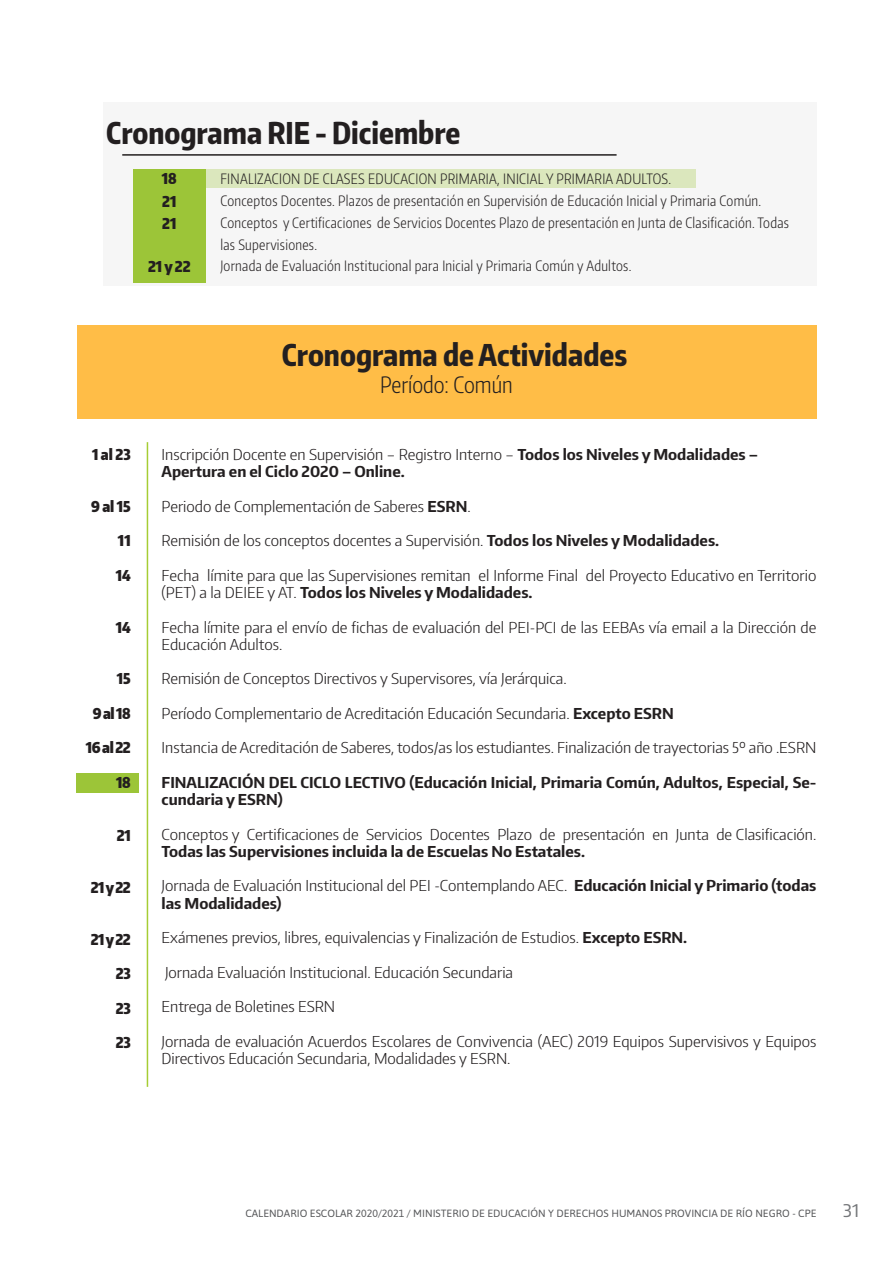
<style>
.page{position:relative;width:893px;height:1263px;background:#fff}
.page>*{position:absolute;margin:0;border:0;box-sizing:border-box;transform-origin:0 0}
.t1{font:800 30px "Encode Sans Compressed";color:#231f20}
.t2{font:300 22.5px "Encode Sans Compressed";color:#231f20}
.t3{font:17.55px "Encode Sans";color:#76787b}
.t4{font:300 15px/17.2px "Encode Sans Compressed";color:#231f20;scale:1.16 1}
.t5{font:700 15px/17.2px "Encode Sans Compressed";color:#231f20;scale:1.16 1}
.t6{font:900 15px/22.5px "Encode Sans Compressed";letter-spacing:-.03em;color:#231f20;text-align:justify}
.t7{font:300 14.25px/21.8px "Encode Sans Compressed";letter-spacing:.02em;color:#231f20}
.t8{font:10.5px "Asap";color:#57585a}
.s1{font-weight:300}
.s2{font-weight:700}
</style>
<div class="page">
<div style="left:77px;top:773px;width:62px;height:20px;background:#9cc538"></div>
<div style="left:77px;top:325px;width:739px;height:94px;background:#ffbd47"></div>
<hr style="left:147px;top:442px;width:1px;height:645px;background:#a6cd34">
<div style="left:103px;top:102px;width:713px;height:184px;background:#f6f6f6"></div>
<div style="left:162px;top:169px;width:534px;height:19px;background:#dbe7bd"></div>
<div style="left:133px;top:169px;width:73px;height:114px;background:#9cc538"></div>
<hr style="left:122px;top:154px;width:495px;height:2px;background:#231f20">
<h1 class="t1" style="left:106px;top:113px;width:356px">Cronograma RIE - Diciembre</h1>
<p class="t6" style="left:162px;top:167px;width:16px">18<br>21<br>21</p>
<p class="t6" style="left:148px;top:255px;width:44px">21 y 22</p>
<p class="t7" style="left:220px;top:168px;width:570px">FINALIZACION DE CLASES EDUCACION PRIMARIA, INICIAL Y PRIMARIA ADULTOS.<br>Conceptos Docentes. Plazos de presentación en Supervisión de Educación Inicial y Primaria Común.<br>Conceptos y Certificaciones de Servicios Docentes Plazo de presentación en Junta de Clasificación. Todas las Supervisiones.<br>Jornada de Evaluación Institucional para Inicial y Primaria Común y Adultos.</p>
<p class="t6" style="left:92px;top:443px;width:40px">1 al 23</p>
<p class="t6" style="left:91px;top:495px;width:41px">9 al 15</p>
<p class="t6" style="left:118px;top:529px;width:14px">11</p>
<p class="t6" style="left:116px;top:564px;width:17px">14</p>
<p class="t6" style="left:116px;top:615px;width:17px">14</p>
<p class="t6" style="left:117px;top:667px;width:15px">15</p>
<p class="t6" style="left:93px;top:702px;width:40px">9 al 18</p>
<p class="t6" style="left:86px;top:736px;width:46px">16 al 22</p>
<p class="t6" style="left:116px;top:771px;width:16px">18</p>
<p class="t6" style="left:117px;top:824px;width:15px">21</p>
<p class="t6" style="left:91px;top:876px;width:42px">21 y 22</p>
<p class="t6" style="left:91px;top:927px;width:42px">21 y 22</p>
<p class="t6" style="left:116px;top:962px;width:16px">23</p>
<p class="t6" style="left:116px;top:996px;width:16px">23</p>
<p class="t6" style="left:116px;top:1031px;width:16px">23</p>
<h1 class="t1" style="left:282px;top:335px;width:347px">Cronograma de Actividades</h1>
<h2 class="t2" style="left:380px;top:370px;width:134px">Período: Común</h2>
<p class="t5" style="left:162px;top:445px;width:516px"><span class="s1">Inscripción Docente en Supervisión – Registro Interno –</span> Todos los Niveles y Modalidades –<br>Apertura en el Ciclo 2020 – Online.</p>
<p class="t4" style="left:162px;top:497px;width:268px">Periodo de Complementación de Saberes <span class="s2">ESRN</span>.</p>
<p class="t4" style="left:162px;top:532px;width:482px">Remisión de los conceptos docentes a Supervisión. <span class="s2">Todos los Niveles y Modalidades.</span></p>
<p class="t4" style="left:162px;top:566px;width:566px">Fecha límite para que las Supervisiones remitan el Informe Final del Proyecto Educativo en Territorio (PET) a la DEIEE y AT. <span class="s2">Todos los Niveles y Modalidades.</span></p>
<p class="t4" style="left:162px;top:618px;width:566px">Fecha límite para el envío de fichas de evaluación del PEI-PCI de las EEBAs vía email a la Dirección de<br>Educación Adultos.</p>
<p class="t4" style="left:162px;top:670px;width:351px">Remisión de Conceptos Directivos y Supervisores, vía Jerárquica.</p>
<p class="t4" style="left:162px;top:704px;width:443px">Período Complementario de Acreditación Educación Secundaria. <span class="s2">Excepto ESRN</span></p>
<p class="t4" style="left:162px;top:739px;width:566px">Instancia de Acreditación de Saberes, todos/as los estudiantes. Finalización de trayectorias 5º año .ESRN</p>
<p class="t5" style="left:162px;top:773px;width:566px">FINALIZACIÓN DEL CICLO LECTIVO (Educación Inicial, Primaria Común, Adultos, Especial, Se&shy;cundaria y ESRN)</p>
<p class="t4" style="left:162px;top:825px;width:566px">Conceptos y Certificaciones de Servicios Docentes Plazo de presentación en Junta de Clasificación.</p>
<p class="t5" style="left:162px;top:842px;width:367px">Todas las Supervisiones incluida la de Escuelas No Estatales.</p>
<p class="t4" style="left:162px;top:877px;width:566px">Jornada de Evaluación Institucional del PEI -Contemplando AEC. <span class="s2">Educación Inicial y Primario (todas las Modalidades)</span></p>
<p class="t4" style="left:162px;top:928px;width:455px">Exámenes previos, libres, equivalencias y Finalización de Estudios. <span class="s2">Excepto ESRN.</span></p>
<p class="t4" style="left:165px;top:963px;width:302px">Jornada Evaluación Institucional. Educación Secundaria</p>
<p class="t4" style="left:162px;top:997px;width:151px">Entrega de Boletines ESRN</p>
<p class="t4" style="left:162px;top:1032px;width:566px">Jornada de evaluación Acuerdos Escolares de Convivencia (AEC) 2019 Equipos Supervisivos y Equipos<br>Directivos Educación Secundaria, Modalidades y ESRN.</p>
<p class="t8" style="left:245px;top:1206px;width:573px">CALENDARIO ESCOLAR 2020/2021 / MINISTERIO DE EDUCACIÓN Y DERECHOS HUMANOS PROVINCIA DE RÍO NEGRO - CPE</p>
<p class="t3" style="left:843px;top:1199px;width:18px">31</p>
</div>
